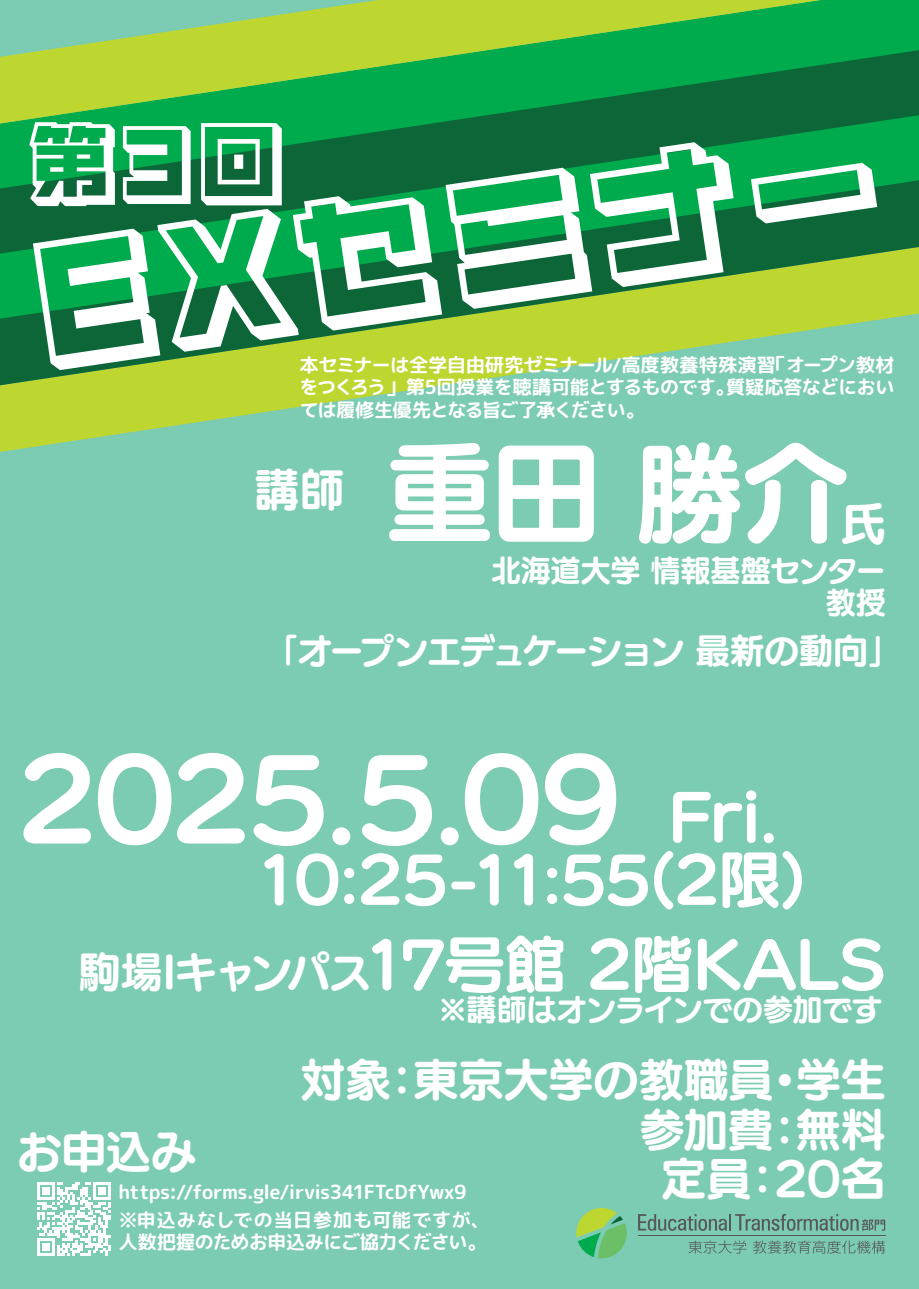
<style>
.page{position:relative;width:919px;height:1289px;background:#fff}
.page>*{position:absolute;margin:0;border:0;box-sizing:border-box;transform-origin:0 0}
.t1{font:150px "VDL Line G pop Shadow";color:#fff}
.t2{font:108px "UD Marugo Large Pr 6 N B";letter-spacing:-.03em;color:#fff}
.t3{font:90px "VDL Line G pop Shadow";color:#fff}
.t4{font:61.5px "UD Marugo Large Pr 6 N B";letter-spacing:-.02em;color:#fff}
.t5{font:45px/49.5px "UD Marugo Large Pr 6 N B";color:#fff;text-align:right}
.t6{font:34.5px "UD Marugo Large Pr 6 N B";letter-spacing:-.045em;color:#fff}
.t7{font:30px/31.8px "UD Marugo Large Pr 6 N B";letter-spacing:-.005em;color:#fff;text-align:right}
.t8{font:19.5px/22.5px "rounded mplus 2 c bold";letter-spacing:-.035em;color:#fff;text-align:justify}
.s1{font-size:61.5px}
.s2{font-size:42px}
</style>
<div class="page">
<div style="left:0;top:0;width:918px;height:1288px;background:#7ccbb3"></div>
<div style="left:820px;top:0;width:98px;height:50px;background:#00ab4d"></div>
<svg style="left:46px;top:0;width:774px;height:50px;fill:#bed630"></svg>
<svg style="left:0;top:50px;width:918px;height:65px"></svg>
<svg style="left:0;top:115px;width:918px;height:65px;fill:#00ab4d"></svg>
<svg style="left:0;top:385px;width:444px;height:67px"></svg>
<svg style="left:0;top:180px;width:918px;height:205px"></svg>
<svg style="left:576px;top:1208px;width:50px;height:50px"></svg>
<svg style="left:638px;top:1213px;width:247px;height:17px"></svg>
<svg style="left:688px;top:1240px;width:58px;height:13px"></svg>
<svg style="left:753px;top:1240px;width:132px;height:13px"></svg>
<hr style="left:638px;top:1235px;width:247px;height:1px;background:#57585a">
<svg style="left:37px;top:1182px;width:74px;height:73px"></svg>
<h3 class="t3" style="left:27px;top:99px;width:261px">第3回</h3>
<h1 class="t1" style="left:18px;top:198px;width:866px;rotate:-8deg">EXセミナー</h1>
<p class="t8" style="left:299px;top:353px;width:596px">本セミナーは全学自由研究ゼミナール/高度教養特殊演習「オープン教材をつくろう」第5回授業を聴講可能とするものです。質疑応答などにおいては履修生優先となる旨ご了承ください。</p>
<h3 class="t5" style="left:254px;top:467px;width:92px">講師</h3>
<h2 class="t2" style="left:385px;top:434px;width:466px">重田 勝介</h2>
<h3 class="t7" style="left:491px;top:555px;width:396px">北海道大学 情報基盤センター教授</h3>
<h3 class="t5" style="left:840px;top:500px;width:46px">氏</h3>
<h3 class="t6" style="left:263px;top:632px;width:640px">「オープンエデュケーション 最新の動向」</h3>
<h2 class="t2" style="left:16px;top:740px;width:763px">2025.5.09 <span class="s1">Fri.</span></h2>
<h3 class="t4" style="left:254px;top:845px;width:554px">10:25-11:55(2限)</h3>
<h3 class="t4" style="left:79px;top:930px;width:808px"><span class="s2">駒場Iキャンパス</span>17号館 2階KALS</h3>
<h3 class="t7" style="left:438px;top:994px;width:446px">※講師はオンラインでの参加です</h3>
<h3 class="t5" style="left:300px;top:1056px;width:586px">対象：東京大学の教職員・学生参加費：無料</h3>
<h3 class="t5" style="left:16px;top:1128px;width:181px">お申込み</h3>
<h3 class="t5" style="left:661px;top:1155px;width:226px">定員：20名</h3>
<p class="t8" style="left:118px;top:1180px;width:350px">https://forms.gle/irvis341FTcDfYwx9</p>
<p class="t8" style="left:118px;top:1208px;width:373px">※申込みなしでの当日参加も可能ですが、人数把握のためお申込みにご協力ください。</p>
</div>
